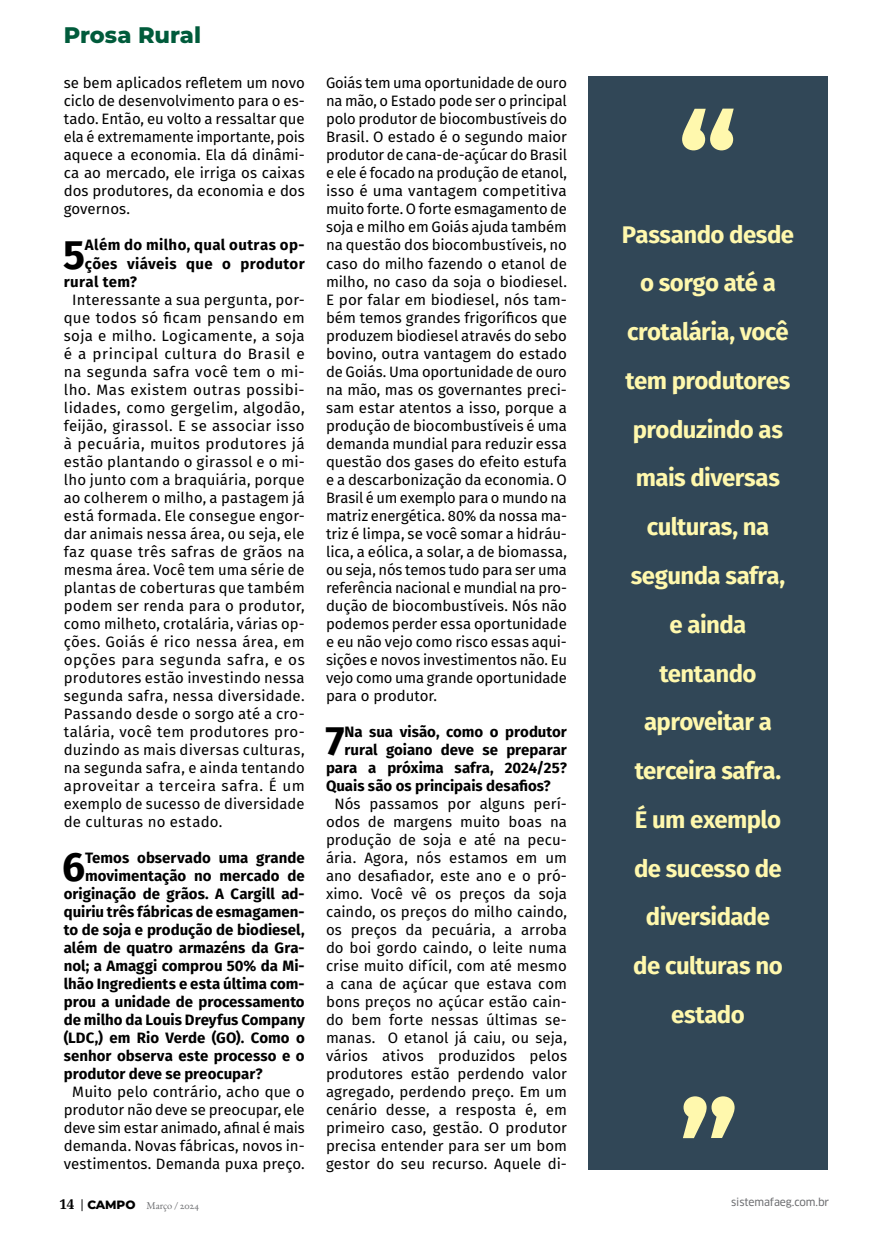
<style>
.page{position:relative;width:893px;height:1234px;background:#fff}
.page>*{position:absolute;margin:0;border:0;box-sizing:border-box;transform-origin:0 0}
.t1{font:700 40.95px "Fira Sans";color:#000}
.t2{font:700 24px/48.8px "Fira Sans";letter-spacing:-.025em;color:#fff8ad;text-align:center}
.t3{font:800 22.5px "Montserrat";color:#005b3b}
.t4{font:15px/18px "Fira Sans";color:#000;text-align:justify}
.t5{font:700 15px "Fira Sans";color:#000}
.t6{font:700 15px "Fira Sans";letter-spacing:.025em;color:#000}
.t7{font:10.5px "EB Garamond 12";letter-spacing:-.01em;color:#6d6e71}
.t8{font:10.5px "Clan OSF News";letter-spacing:-.01em;color:#6d6e71}
.s1{font-family:"Droid Serif";font-weight:700;font-size:13.5px;color:#000}
.s2{font-family:"Clan OSF News";font-size:12px;color:#000}
.s3{font-family:"Montserrat";font-weight:800;font-size:12px;color:#000}
</style>
<div class="page">
<div style="left:588px;top:77px;width:240px;height:1092px;background:#314757"></div>
<svg style="left:682px;top:109px;width:52px;height:41px"></svg>
<svg style="left:683px;top:1096px;width:52px;height:41px"></svg>
<h3 class="t3" style="left:64px;top:18px;width:139px">Prosa Rural</h3>
<p class="t4" style="left:64px;top:74px;width:243px">se bem aplicados refletem um novo ciclo de desenvolvimento para o es&shy;tado. Então, eu volto a ressaltar que ela é extremamente importante, pois aquece a economia. Ela dá dinâmi&shy;ca ao mercado, ele irriga os caixas dos produtores, da economia e dos governos.</p>
<h1 class="t1" style="left:63px;top:220px;width:23px">5</h1>
<p class="t6" style="left:85px;top:232px;width:221px">Além do milho, qual outras op-</p>
<p class="t6" style="left:85px;top:250px;width:221px">ções viáveis que o produtor</p>
<p class="t6" style="left:64px;top:268px;width:75px">rural tem?</p>
<p class="t4" style="left:64px;top:290px;width:242px;text-indent:9px">Interessante a sua pergunta, por&shy;que todos só ficam pensando em soja e milho. Logicamente, a soja é a principal cultura do Brasil e na segunda safra você tem o mi&shy;lho. Mas existem outras possibi&shy;lidades, como gergelim, algodão, feijão, girassol. E se associar isso à pecuária, muitos produtores já estão plantando o girassol e o mi&shy;lho junto com a braquiária, porque ao colherem o milho, a pastagem já está formada. Ele consegue engor&shy;dar animais nessa área, ou seja, ele faz quase três safras de grãos na mesma área. Você tem uma série de plantas de coberturas que também podem ser renda para o produtor, como milheto, crotalária, várias op&shy;ções. Goiás é rico nessa área, em opções para segunda safra, e os produtores estão investindo nessa segunda safra, nessa diversidade.<br>Passando desde o sorgo até a cro&shy;talária, você tem produtores pro&shy;duzindo as mais diversas culturas, na segunda safra, e ainda tentando aproveitar a terceira safra. É um exemplo de sucesso de diversidade de culturas no estado.</p>
<h1 class="t1" style="left:62px;top:832px;width:25px">6</h1>
<p class="t5" style="left:85px;top:844px;width:221px">Temos observado uma grande</p>
<p class="t5" style="left:85px;top:862px;width:221px">movimentação no mercado de</p>
<p class="t5" style="left:64px;top:880px;width:242px">originação de grãos. A Cargill ad-</p>
<p class="t5" style="left:64px;top:898px;width:242px">quiriu três fábricas de esmagamen-</p>
<p class="t5" style="left:64px;top:916px;width:242px">to de soja e produção de biodiesel,</p>
<p class="t5" style="left:64px;top:934px;width:242px">além de quatro armazéns da Gra-</p>
<p class="t5" style="left:64px;top:952px;width:242px">nol; a Amaggi comprou 50% da Mi-</p>
<p class="t5" style="left:64px;top:970px;width:242px">lhão Ingredients e esta última com-</p>
<p class="t5" style="left:64px;top:988px;width:242px">prou a unidade de processamento</p>
<p class="t5" style="left:64px;top:1006px;width:242px">de milho da Louis Dreyfus Company</p>
<p class="t5" style="left:64px;top:1024px;width:242px">(LDC,) em Rio Verde (GO). Como o</p>
<p class="t5" style="left:64px;top:1042px;width:242px">senhor observa este processo e o</p>
<p class="t5" style="left:64px;top:1060px;width:200px">produtor deve se preocupar?</p>
<p class="t4" style="left:64px;top:1082px;width:242px;text-align:center">Muito pelo contrário, acho que o produtor não deve se preocupar, ele deve sim estar animado, afinal é mais demanda. Novas fábricas, novos in&shy;vestimentos. Demanda puxa preço.</p>
<p class="t4" style="left:326px;top:74px;width:242px">Goiás tem uma oportunidade de ouro na mão, o Estado pode ser o principal polo produtor de biocombustíveis do Brasil. O estado é o segundo maior produtor de cana-de-açúcar do Brasil e ele é focado na produção de etanol, isso é uma vantagem competitiva muito forte. O forte esmagamento de soja e milho em Goiás ajuda também na questão dos biocombustíveis, no caso do milho fazendo o etanol de milho, no caso da soja o biodiesel.<br>E por falar em biodiesel, nós tam&shy;bém temos grandes frigoríficos que produzem biodiesel através do sebo bovino, outra vantagem do estado de Goiás. Uma oportunidade de ouro na mão, mas os governantes preci&shy;sam estar atentos a isso, porque a produção de biocombustíveis é uma demanda mundial para reduzir essa questão dos gases do efeito estufa e a descarbonização da economia. O Brasil é um exemplo para o mundo na matriz energética. 80% da nossa ma&shy;triz é limpa, se você somar a hidráu&shy;lica, a eólica, a solar, a de biomassa, ou seja, nós temos tudo para ser uma referência nacional e mundial na pro&shy;dução de biocombustíveis. Nós não podemos perder essa oportunidade e eu não vejo como risco essas aqui&shy;sições e novos investimentos não. Eu vejo como uma grande oportunidade para o produtor.</p>
<h1 class="t1" style="left:325px;top:706px;width:21px">7</h1>
<p class="t5" style="left:344px;top:718px;width:224px">Na sua visão, como o produtor</p>
<p class="t5" style="left:344px;top:736px;width:224px">rural goiano deve se preparar</p>
<p class="t5" style="left:326px;top:754px;width:242px">para a próxima safra, 2024/25?</p>
<p class="t5" style="left:326px;top:772px;width:226px">Quais são os principais desafios?</p>
<p class="t4" style="left:326px;top:794px;width:242px;text-align:center">Nós passamos por alguns perí&shy;odos de margens muito boas na produção de soja e até na pecu&shy;ária. Agora, nós estamos em um ano desafiador, este ano e o pró&shy;ximo. Você vê os preços da soja caindo, os preços do milho caindo, os preços da pecuária, a arroba do boi gordo caindo, o leite numa crise muito difícil, com até mesmo a cana de açúcar que estava com bons preços no açúcar estão cain&shy;do bem forte nessas últimas se&shy;manas. O etanol já caiu, ou seja, vários ativos produzidos pelos produtores estão perdendo valor agregado, perdendo preço. Em um cenário desse, a resposta é, em primeiro caso, gestão. O produtor precisa entender para ser um bom gestor do seu recurso. Aquele di-</p>
<h2 class="t2" style="left:622px;top:208px;width:174px">Passando desde o sorgo até a crotalária, você tem produtores produzindo as mais diversas culturas, na segunda safra, e ainda tentando aproveitar a terceira safra.<br>É um exemplo de sucesso de diversidade<br>de culturas no estado</h2>
<p class="t7" style="left:60px;top:1198px;width:141px"><span class="s1">14</span> <span class="s2">|</span> <span class="s3">CAMPO</span> Março / 2024</p>
<p class="t8" style="left:731px;top:1195px;width:100px">sistemafaeg.com.br</p>
</div>
